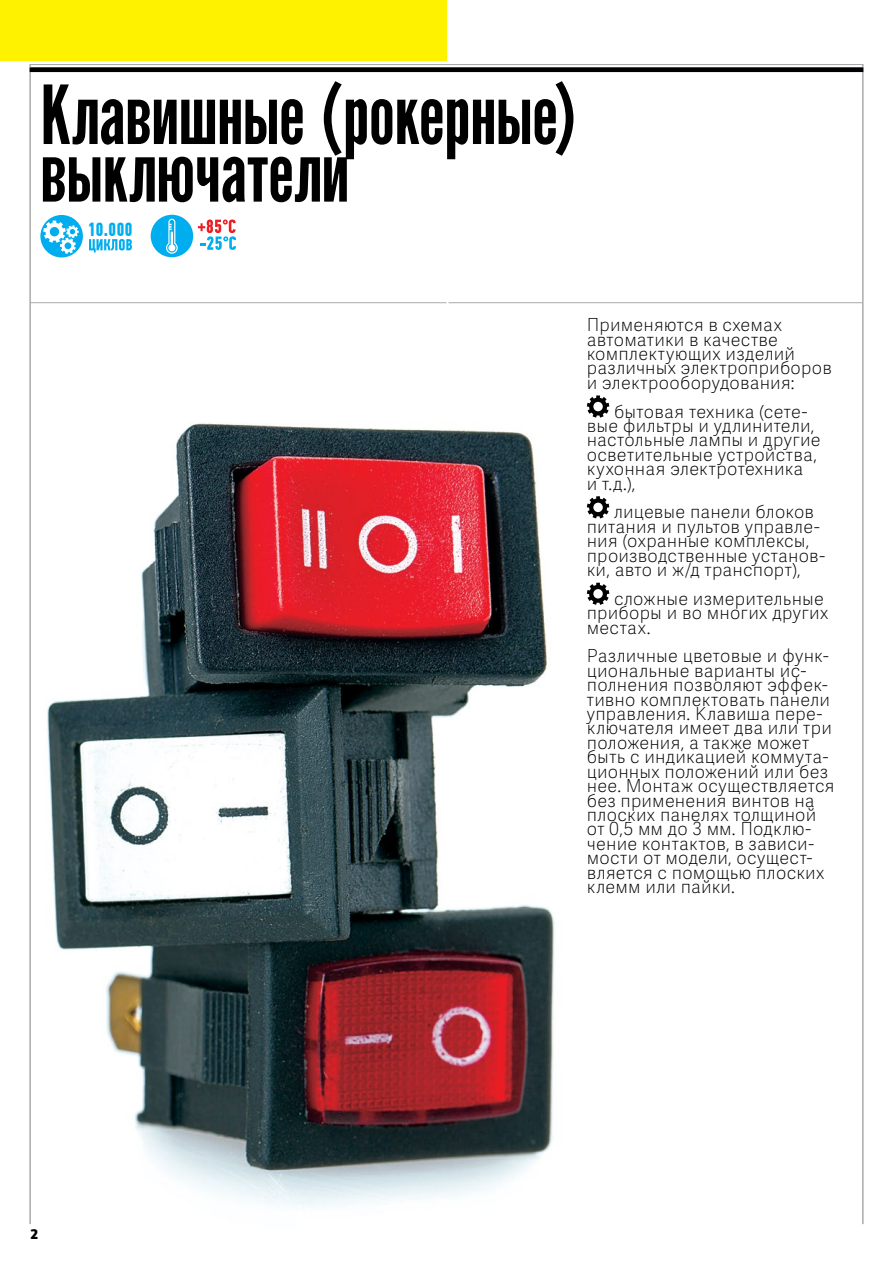
<style>
.page{position:relative;width:893px;height:1263px;background:#fff}
.page>*{position:absolute;margin:0;border:0;box-sizing:border-box;transform-origin:0 0}
.t1{font:81px/57.6px "League Gothic";letter-spacing:-.005em;color:#000}
.t2{font:700 19.05px "PF Din Text Comp Pro";color:#00aeef}
.t3{font:18px/14.4px "Adelle Sans PE Th";letter-spacing:.01em;color:#000}
</style>
<div class="page">
<hr style="left:449px;top:302px;width:414px;height:1px;background:#a7a9ac">
<hr style="left:30px;top:302px;width:416px;height:1px;background:#a7a9ac">
<img style="left:29px;top:401px;width:581px;height:823px">
<svg style="left:587px;top:395px;width:22px;height:23px"></svg>
<svg style="left:587px;top:496px;width:22px;height:22px"></svg>
<svg style="left:587px;top:583px;width:22px;height:22px"></svg>
<svg style="left:198px;top:220px;width:38px;height:30px"></svg>
<div style="left:151px;top:215px;width:42px;height:42px;background:#00aeef;border-radius:50%"></div>
<svg style="left:166px;top:219px;width:12px;height:35px"></svg>
<svg style="left:89px;top:239px;width:43px;height:13px"></svg>
<div style="left:40px;top:215px;width:43px;height:42px;background:#00aeef;border-radius:50%"></div>
<svg style="left:43px;top:221px;width:36px;height:33px"></svg>
<div style="left:0;top:0;width:446px;height:60px;background:#fff200"></div>
<hr style="left:30px;top:68px;width:833px;height:4px;background:#000">
<h1 class="t1" style="left:40px;top:88px;width:537px">Клавишные (рокерные) выключатели</h1>
<p class="t2" style="left:87px;top:217px;width:47px">10.000</p>
<p class="t3" style="left:587px;top:317px;width:246px">Применяются в схемах автоматики в качестве комплектующих изделий различных электроприборов и электрооборудования:</p>
<p class="t3" style="left:587px;top:403px;width:235px;text-indent:27px">бытовая техника (сете&shy;вые фильтры и удлинители, настольные лампы и другие осветительные устройства, кухонная электротехника<br>и т.д.),</p>
<p class="t3" style="left:587px;top:504px;width:240px;text-indent:27px">лицевые панели блоков питания и пультов управле&shy;ния (охранные комплексы, производственные установ&shy;ки, авто и ж/д транспорт),</p>
<p class="t3" style="left:587px;top:591px;width:243px;text-indent:27px">сложные измерительные приборы и во многих других местах.</p>
<p class="t3" style="left:587px;top:648px;width:249px">Различные цветовые и функ&shy;циональные варианты ис&shy;полнения позволяют эффек&shy;тивно комплектовать панели управления. Клавиша пере&shy;ключателя имеет два или три положения, а также может быть с индикацией коммута&shy;ционных положений или без нее. Монтаж осуществляется без применения винтов на плоских панелях толщиной от 0,5 мм до 3 мм. Подклю&shy;чение контактов, в зависи&shy;мости от модели, осущест&shy;вляется с помощью плоских клемм или пайки.</p>
</div>
